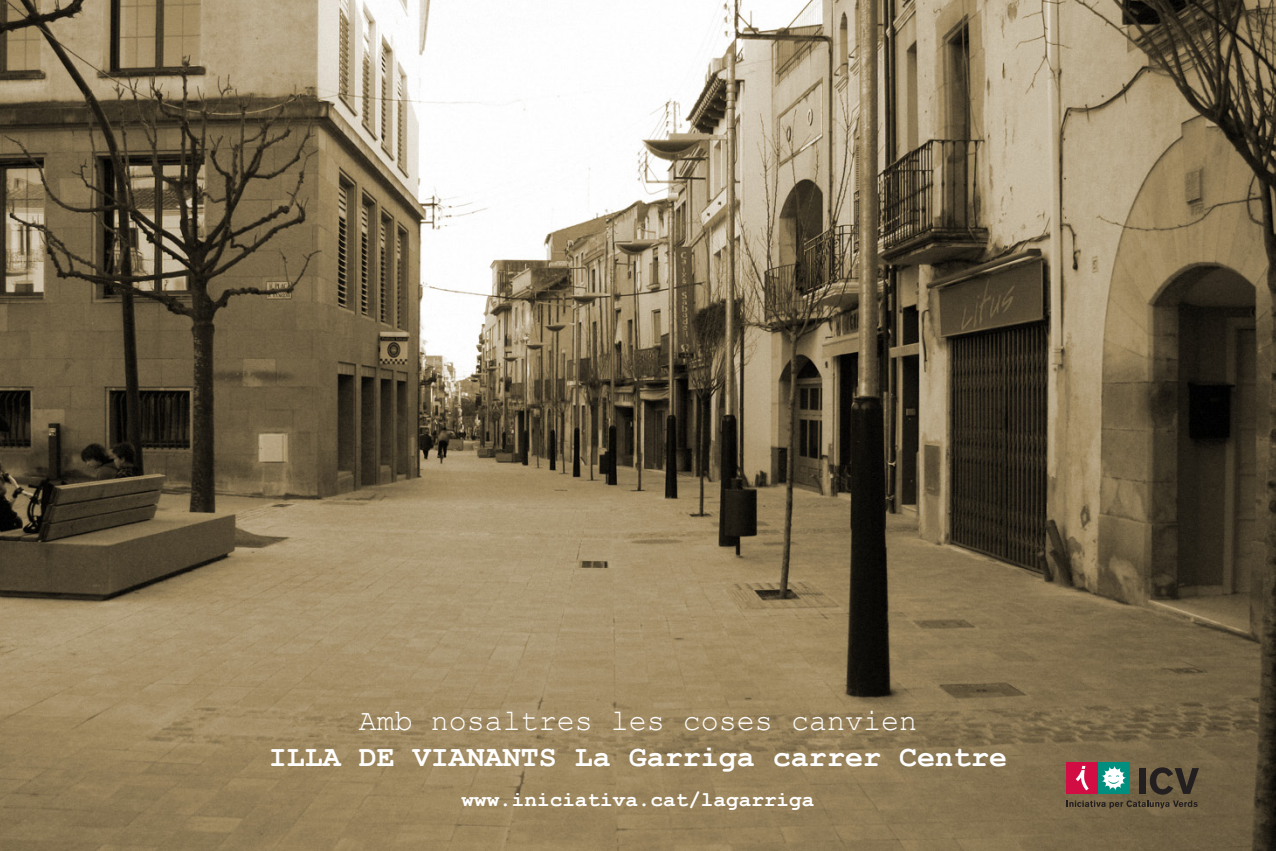
<style>
.page{position:relative;width:1276px;height:851px;background:#fff}
.page>*{position:absolute;margin:0;border:0;box-sizing:border-box;transform-origin:0 0}
.t1{font:700 30px "Courier New";color:#fff}
.t2{font:30px "Courier New";color:#fff}
.t3{font:700 21px "Courier New";color:#fff}
</style>
<div class="page">
<img style="left:0;top:0;width:1276px;height:850px">
<div style="left:1138px;top:768px;width:7px;height:25px;background:#231f20"></div>
<svg style="left:1149px;top:767px;width:50px;height:27px"></svg>
<div style="left:1066px;top:762px;width:32px;height:31px;background:#d20d44"></div>
<svg style="left:1076px;top:765px;width:12px;height:25px"></svg>
<div style="left:1098px;top:762px;width:31px;height:31px;background:#008e7f"></div>
<svg style="left:1101px;top:766px;width:25px;height:24px"></svg>
<svg style="left:1066px;top:800px;width:131px;height:8px"></svg>
<p class="t2" style="left:359px;top:701px;width:560px">Amb nosaltres les coses canvien</p>
<p class="t1" style="left:269px;top:737px;width:740px">ILLA DE VIANANTS La Garriga carrer Centre</p>
<p class="t3" style="left:461px;top:786px;width:354px">www.iniciativa.cat/lagarriga</p>
</div>
